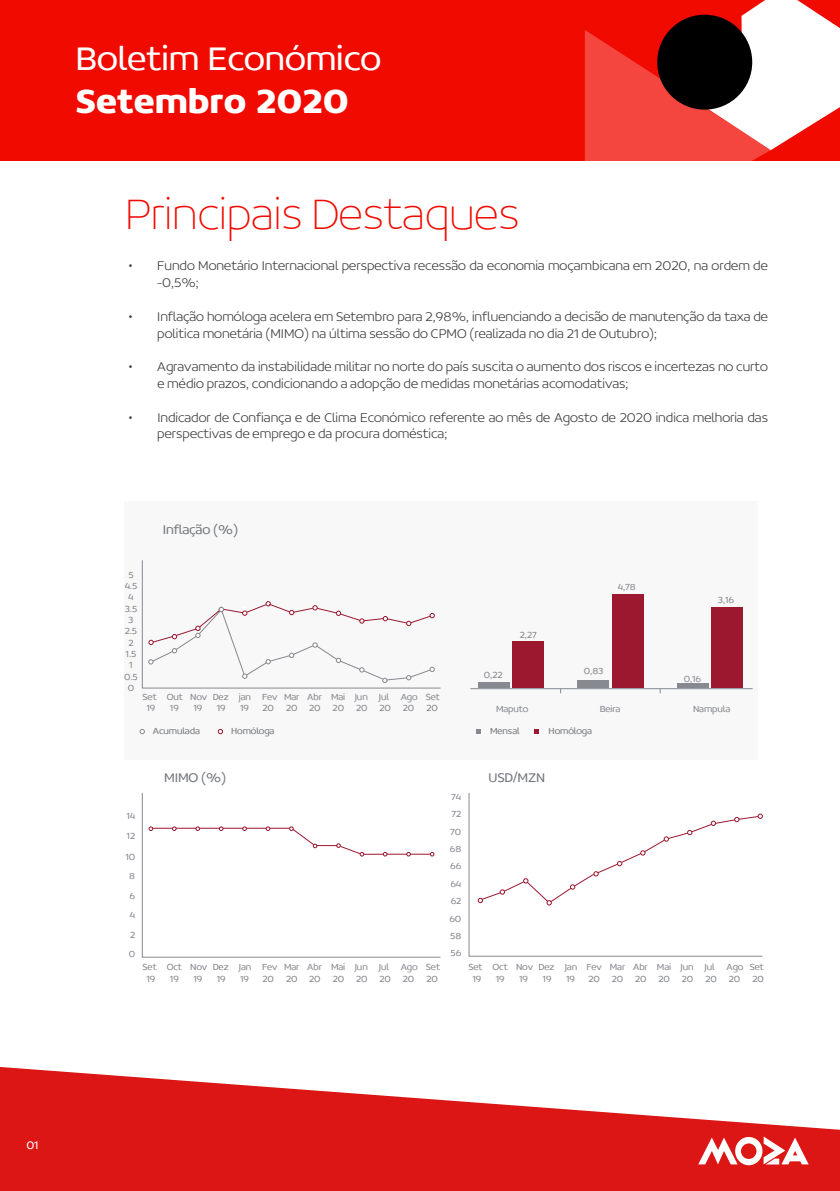
<style>
.page{position:relative;width:840px;height:1191px;background:#fff}
.page>*{position:absolute;margin:0;border:0;box-sizing:border-box;transform-origin:0 0}
.t1{font:100 48px "Concord";color:#f10a00}
.t2{font:300 36px "Concord";color:#fff}
.t3{font:700 36px "Concord";color:#fff}
.t4{font:200 14px/16.8px "Concord";color:#3c3c3b}
.t5{font:300 14px "Concord";letter-spacing:-.01em;color:#75797d}
.t6{font:300 12px "Concord";color:#fff}
.t7{font:300 9.8px/11.6px "Concord";letter-spacing:-.01em;color:#86898f}
.t8{font:300 9.8px "Concord";letter-spacing:-.01em;color:#75797d}
</style>
<div class="page">
<svg style="left:0;top:1067px;width:839px;height:124px;fill:#db1614"></svg>
<svg style="left:697px;top:1136px;width:111px;height:29px"></svg>
<div style="left:124px;top:501px;width:633px;height:259px;background:#f8f8f8"></div>
<svg style="left:139px;top:729px;width:6px;height:5px"></svg>
<svg style="left:218px;top:729px;width:5px;height:5px"></svg>
<svg style="left:142px;top:560px;width:299px;height:128px"></svg>
<svg style="left:468px;top:793px;width:294px;height:163px"></svg>
<svg style="left:477px;top:811px;width:285px;height:94px"></svg>
<svg style="left:142px;top:792px;width:299px;height:165px"></svg>
<hr style="left:470px;top:688px;width:282px;height:1px;background:#86898f">
<div style="left:711px;top:607px;width:31px;height:81px;background:#9b182f"></div>
<div style="left:676px;top:683px;width:32px;height:5px;background:#86898f"></div>
<div style="left:611px;top:595px;width:32px;height:93px;background:#9b182f"></div>
<div style="left:577px;top:680px;width:31px;height:8px;background:#86898f"></div>
<div style="left:512px;top:641px;width:31px;height:47px;background:#9b182f"></div>
<div style="left:477px;top:682px;width:32px;height:6px;background:#86898f"></div>
<svg style="left:476px;top:729px;width:4px;height:4px"></svg>
<svg style="left:534px;top:729px;width:4px;height:4px"></svg>
<svg style="left:148px;top:826px;width:286px;height:30px"></svg>
<div style="left:0;top:0;width:839px;height:161px;background:#f10a00"></div>
<svg style="left:584px;top:0;width:255px;height:161px"></svg>
<div style="left:656px;top:15px;width:95px;height:95px;background:#000;border-radius:50%"></div>
<h2 class="t2" style="left:75px;top:37px;width:307px">Boletim Económico</h2>
<h2 class="t3" style="left:75px;top:79px;width:275px">Setembro 2020</h2>
<h1 class="t1" style="left:125px;top:186px;width:396px">Principais Destaques</h1>
<p class="t4" style="left:157px;top:257px;width:612px;text-indent:-28px">• Fundo Monetário Internacional perspectiva recessão da economia moçambicana em 2020, na ordem de -0,5%;</p>
<p class="t4" style="left:157px;top:308px;width:612px;text-indent:-28px">• Inflação homóloga acelera em Setembro para 2,98%, influenciando a decisão de manutenção da taxa de politica monetária (MIMO) na última sessão do CPMO (realizada no dia 21 de Outubro);</p>
<p class="t4" style="left:157px;top:358px;width:612px;text-indent:-28px">• Agravamento da instabilidade militar no norte do país suscita o aumento dos riscos e incertezas no curto e médio prazos, condicionando a adopção de medidas monetárias acomodativas;</p>
<p class="t4" style="left:157px;top:408px;width:612px;text-indent:-28px">• Indicador de Confiança e de Clima Económico referente ao mês de Agosto de 2020 indica melhoria das perspectivas de emprego e da procura doméstica;</p>
<p class="t7" style="left:128px;top:568px;width:7px">5</p>
<p class="t7" style="left:125px;top:580px;width:14px">4.5</p>
<p class="t7" style="left:128px;top:591px;width:7px">4</p>
<p class="t7" style="left:125px;top:602px;width:14px">3.5</p>
<p class="t7" style="left:128px;top:614px;width:7px">3</p>
<p class="t7" style="left:125px;top:625px;width:14px;text-align:center">2.5<br>2</p>
<p class="t5" style="left:163px;top:521px;width:77px">Inflação (%)</p>
<p class="t7" style="left:124px;top:648px;width:15px;text-align:center">1.5<br>1<br>0.5<br>0</p>
<p class="t7" style="left:142px;top:690px;width:16px;text-align:center">Set<br>19</p>
<p class="t7" style="left:166px;top:690px;width:18px;text-align:center">Out<br>19</p>
<p class="t7" style="left:190px;top:690px;width:19px;text-align:center">Nov<br>19</p>
<p class="t7" style="left:212px;top:690px;width:17px;text-align:center">Dez<br>19</p>
<p class="t7" style="left:239px;top:690px;width:14px">jan<br>19</p>
<p class="t7" style="left:262px;top:690px;width:17px">Fev<br>20</p>
<p class="t7" style="left:284px;top:690px;width:17px">Mar<br>20</p>
<p class="t7" style="left:307px;top:690px;width:16px">Abr<br>20</p>
<p class="t7" style="left:331px;top:690px;width:16px">Mai<br>20</p>
<p class="t7" style="left:354px;top:690px;width:15px">Jun<br>20</p>
<p class="t7" style="left:378px;top:690px;width:14px">Jul<br>20</p>
<p class="t7" style="left:400px;top:690px;width:18px">Ago<br>20</p>
<p class="t7" style="left:425px;top:690px;width:16px">Set<br>20</p>
<p class="t8" style="left:153px;top:725px;width:48px">Acumulada</p>
<p class="t8" style="left:231px;top:725px;width:45px">Homóloga</p>
<p class="t7" style="left:126px;top:806px;width:10px;line-height:19.4px">14<br>12</p>
<p class="t7" style="left:125px;top:846px;width:11px;line-height:19.4px;text-align:center">10<br>8</p>
<p class="t7" style="left:129px;top:885px;width:8px;line-height:19.4px;text-align:justify">6<br>4<br>2<br>0</p>
<p class="t5" style="left:164px;top:769px;width:64px">MIMO (%)</p>
<p class="t7" style="left:451px;top:791px;width:12px">74</p>
<p class="t7" style="left:451px;top:808px;width:11px">72</p>
<p class="t7" style="left:450px;top:825px;width:13px">70</p>
<p class="t7" style="left:449px;top:843px;width:13px">68</p>
<p class="t7" style="left:450px;top:877px;width:12px">64</p>
<p class="t7" style="left:449px;top:912px;width:13px">60</p>
<p class="t7" style="left:450px;top:947px;width:12px">56</p>
<p class="t7" style="left:450px;top:860px;width:12px">66</p>
<p class="t7" style="left:450px;top:895px;width:12px">62</p>
<p class="t7" style="left:450px;top:929px;width:13px">58</p>
<p class="t7" style="left:483px;top:669px;width:20px">0,22</p>
<p class="t7" style="left:519px;top:628px;width:18px">2,27</p>
<p class="t7" style="left:495px;top:703px;width:34px">Maputo</p>
<p class="t7" style="left:617px;top:581px;width:20px">4,78</p>
<p class="t7" style="left:583px;top:665px;width:21px">0,83</p>
<p class="t7" style="left:717px;top:594px;width:18px">3,16</p>
<p class="t7" style="left:683px;top:672px;width:19px">0,16</p>
<p class="t7" style="left:599px;top:703px;width:22px">Beira</p>
<p class="t7" style="left:692px;top:703px;width:39px">Nampula</p>
<p class="t8" style="left:490px;top:724px;width:31px">Mensal</p>
<p class="t8" style="left:548px;top:724px;width:45px">Homóloga</p>
<p class="t5" style="left:488px;top:769px;width:58px">USD/MZN</p>
<p class="t7" style="left:142px;top:961px;width:16px;text-align:center">Set<br>19</p>
<p class="t7" style="left:166px;top:961px;width:17px;text-align:center">Oct<br>19</p>
<p class="t7" style="left:190px;top:961px;width:19px;text-align:center">Nov<br>19</p>
<p class="t7" style="left:212px;top:961px;width:17px;text-align:center">Dez<br>19</p>
<p class="t7" style="left:239px;top:961px;width:14px">Jan<br>19</p>
<p class="t7" style="left:262px;top:961px;width:17px">Fev<br>20</p>
<p class="t7" style="left:284px;top:961px;width:17px">Mar<br>20</p>
<p class="t7" style="left:307px;top:961px;width:16px">Abr<br>20</p>
<p class="t7" style="left:331px;top:961px;width:16px">Mai<br>20</p>
<p class="t7" style="left:354px;top:961px;width:15px">Jun<br>20</p>
<p class="t7" style="left:378px;top:961px;width:14px">Jul<br>20</p>
<p class="t7" style="left:400px;top:961px;width:18px">Ago<br>20</p>
<p class="t7" style="left:425px;top:961px;width:16px">Set<br>20</p>
<p class="t7" style="left:468px;top:961px;width:16px;text-align:center">Set<br>19</p>
<p class="t7" style="left:492px;top:961px;width:17px;text-align:center">Oct<br>19</p>
<p class="t7" style="left:515px;top:961px;width:19px;text-align:center">Nov<br>19</p>
<p class="t7" style="left:538px;top:961px;width:17px;text-align:center">Dez<br>19</p>
<p class="t7" style="left:564px;top:961px;width:14px">Jan<br>19</p>
<p class="t7" style="left:586px;top:961px;width:17px">Fev<br>20</p>
<p class="t7" style="left:609px;top:961px;width:17px">Mar<br>20</p>
<p class="t7" style="left:632px;top:961px;width:16px">Abr<br>20</p>
<p class="t7" style="left:656px;top:961px;width:16px">Mai<br>20</p>
<p class="t7" style="left:680px;top:961px;width:15px">Jun<br>20</p>
<p class="t7" style="left:704px;top:961px;width:14px">Jul<br>20</p>
<p class="t7" style="left:726px;top:961px;width:18px">Ago<br>20</p>
<p class="t7" style="left:749px;top:961px;width:16px">Set<br>20</p>
<p class="t6" style="left:26px;top:1137px;width:14px">01</p>
</div>
